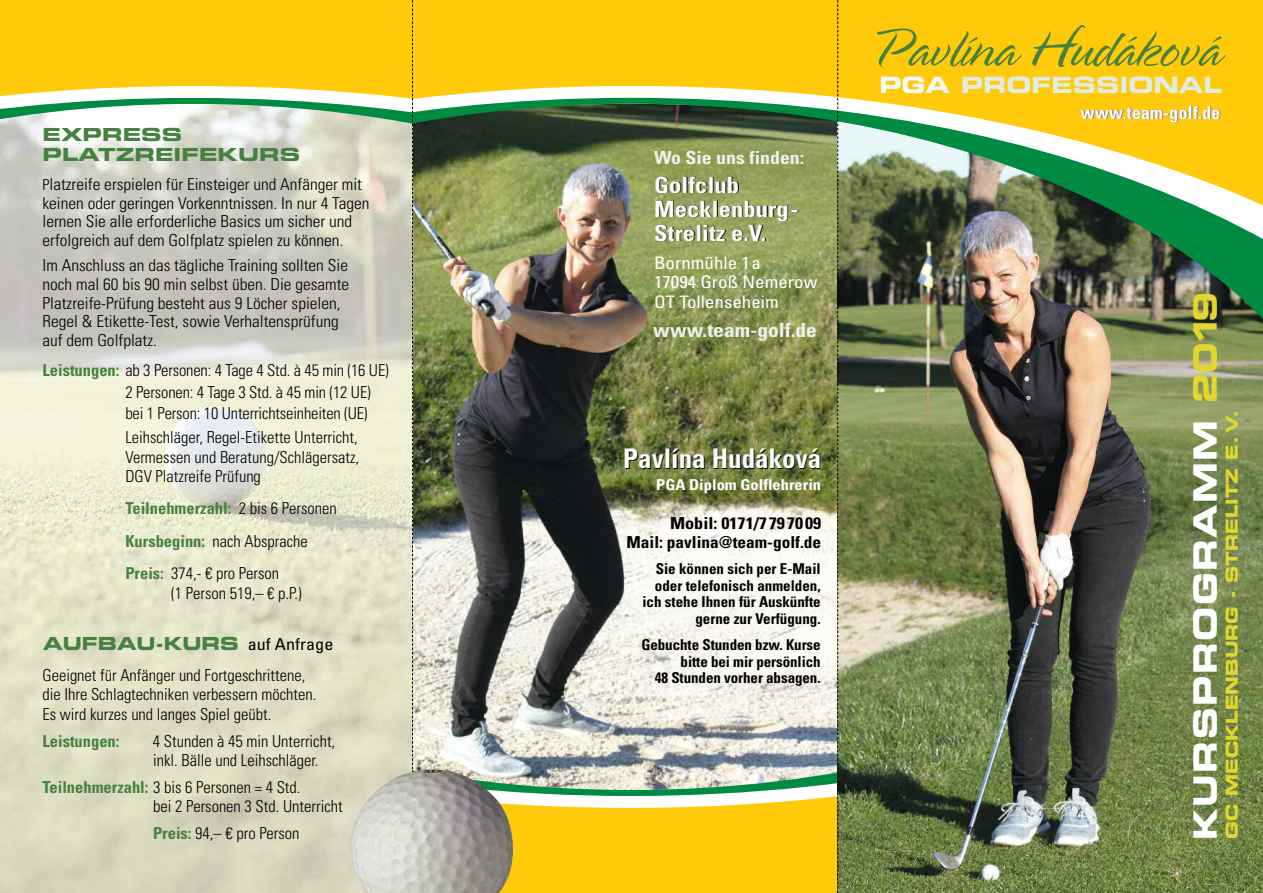
<style>
.page{position:relative;width:1263px;height:893px;background:#fff}
.page>*{position:absolute;margin:0;border:0;box-sizing:border-box;transform-origin:0 0}
.t1{font:300 59.25px "Spring LP Std";color:#468140}
.t2{font:32.25px "Eurostile LT Std Bold Ex 2";letter-spacing:.05em;color:#fff;scale:.95 1}
.t3{font:700 condensed 27px "Univers LT Std";color:#fff}
.t4{font:700 condensed 22.5px/24px "Univers LT Std";color:#fff;scale:1.1 1}
.t5{font:22.5px "Eurostile LT Std Bold Ex 2";color:#e3ece2}
.t6{font:700 condensed 19.5px "Univers LT Std";color:#ecf2ec;scale:1.1 1}
.t7{font:18px/19.5px "Eurostile LT Std Bold Ex 2";color:#468140;scale:1.1 1}
.t8{font:18px "Eurostile LT Std Bold Ex 2";color:#468140}
.t9{font:700 condensed 18px "Univers LT Std";letter-spacing:.01em;color:#fff}
.t10{font:700 condensed 18px "Univers LT Std";color:#ecf2ec;scale:1.1 1}
.t11{font:condensed 17.25px/19.5px "Univers LT Std";color:#fff;scale:1.1 1}
.t12{font:300 condensed 16.5px/19.5px "Univers LT Std";color:#000}
.t13{font:300 condensed 16.5px/18.8px "Univers LT Std";color:#000;scale:1.05 1}
.t14{font:700 condensed 16.5px/19.5px "Univers LT Std";color:#000;text-align:right;scale:1.1 1}
.t15{font:16.5px "Eurostile LT Std Bold Ex 2";color:#e1d72f}
.t16{font:700 condensed 16.5px "Univers LT Std";color:#468140}
.t17{font:700 condensed 15px/16.5px "Univers LT Std";color:#000;text-align:right}
.t18{font:700 condensed 15px "Univers LT Std";color:#fff;scale:1.1 1}
.s1{font-size:15px}
.s2{font-weight:700;color:#468140}
.s3{font-family:"Univers LT Std";font-stretch:condensed;font-size:16.5px;color:#000}
.s4{color:#f6f9f6}
.s5{color:#e1d72f}
</style>
<div class="page">
<img style="left:413px;top:347px;width:424px;height:200px">
<img style="left:0;top:400px;width:412px;height:493px">
<svg style="left:413px;top:547px;width:424px;height:135px"></svg>
<svg style="left:413px;top:682px;width:424px;height:211px;background:#d7c87c"></svg>
<img style="left:838px;top:347px;width:425px;height:546px">
<svg style="left:0;top:211px;width:412px;height:189px;background:#d0d0c4"></svg>
<svg style="left:0;top:0;width:412px;height:211px;background:#e4d37a"></svg>
<img style="left:413px;top:211px;width:850px;height:136px">
<svg style="left:413px;top:0;width:850px;height:211px;background:#c3b339"></svg>
<svg style="left:412px;top:0;width:1px;height:770px"></svg>
<svg style="left:837px;top:0;width:1px;height:893px"></svg>
<img style="left:350px;top:770px;width:163px;height:123px">
<p class="t7" style="left:43px;top:126px;width:236px">EXPRESS<br>PLATZREIFEKURS</p>
<p class="t13" style="left:43px;top:176px;width:313px"><span class="s1">P</span>latzreife erspielen für Einsteiger und Anfänger mit keinen oder geringen Vorkenntnissen. In nur 4 Tagen lernen Sie alle erforderliche Basics um sicher und erfolgreich auf dem Golfplatz spielen zu können.</p>
<p class="t13" style="left:43px;top:257px;width:294px">Im Anschluss an das tägliche Training sollten Sie noch mal 60 bis 90 min selbst üben. Die gesamte Platzreife-Prüfung besteht aus 9 Löcher spielen, Regel &amp; Etikette-Test, sowie Verhaltensprüfung auf dem Golfplatz.</p>
<p class="t12" style="left:125px;top:361px;width:265px;line-height:21.6px;text-indent:-83px"><span class="s2">Leistungen:</span> ab 3 Personen: 4 Tage 4 Std. à 45 min (16 UE)<br>2 Personen: 4 Tage 3 Std. à 45 min (12 UE) bei 1 Person: 10 Unterrichtseinheiten (UE)</p>
<p class="t12" style="left:125px;top:429px;width:235px;text-align:justify">Leihschläger, Regel-Etikette Unterricht, Vermessen und Beratung/Schlägersatz, DGV Platzreife Prüfung</p>
<p class="t12" style="left:125px;top:494px;width:213px;line-height:32.2px"><span class="s2">Teilnehmerzahl:</span> 2 bis 6 Personen<br><span class="s2">Kursbeginn:</span> nach Absprache<br><span class="s2">Preis:</span> 374,- € pro Person</p>
<p class="t12" style="left:171px;top:584px;width:132px">(1 Person 519,– € p.P.)</p>
<p class="t8" style="left:43px;top:637px;width:292px">AUFBAU-KURS <span class="s3">auf Anfrage</span></p>
<p class="t12" style="left:42px;top:666px;width:275px">Geeignet für Anfänger und Fortgeschrittene, die Ihre Schlagtechniken verbessern möchten.<br>Es wird kurzes und langes Spiel geübt.</p>
<p class="t16" style="left:43px;top:735px;width:78px">Leistungen:</p>
<p class="t12" style="left:153px;top:733px;width:184px;line-height:18.8px">4 Stunden à 45 min Unterricht, inkl. Bälle und Leihschläger.</p>
<p class="t12" style="left:153px;top:779px;width:191px;line-height:18.8px;text-indent:-111px"><span class="s2">Teilnehmerzahl:</span> 3 bis 6 Personen = 4 Std.<br>bei 2 Personen 3 Std. Unterricht</p>
<p class="t12" style="left:153px;top:825px;width:148px"><span class="s2">Preis:</span> 94,– € pro Person</p>
<p class="t10" style="left:654px;top:151px;width:138px">Wo Sie uns finden:</p>
<h3 class="t4" style="left:654px;top:175px;width:133px">Golfclub<br>Mecklenburg-<br>Strelitz e.V.</h3>
<p class="t11" style="left:654px;top:254px;width:150px">Bornmühle 1a<br>17094 Groß Nemerow<br>OT Tollenseheim</p>
<p class="t6" style="left:653px;top:323px;width:150px">www.team-golf.de</p>
<h3 class="t3" style="left:623px;top:449px;width:199px">Pavlína Hudáková</h3>
<p class="t18" style="left:656px;top:479px;width:151px">PGA Diplom Golflehrerin</p>
<p class="t14" style="left:626px;top:514px;width:178px">Mobil: 0171/7797009<br>Mail: pavlina@team-golf.de</p>
<p class="t17" style="left:642px;top:562px;width:180px">Sie können sich per E-Mail oder telefonisch anmelden, ich stehe Ihnen für Auskünfte gerne zur Verfügung.</p>
<p class="t17" style="left:641px;top:638px;width:181px">Gebuchte Stunden bzw. Kurse bitte bei mir persönlich<br>48 Stunden vorher absagen.</p>
<h1 class="t1" style="left:868px;top:29px;width:353px">Pavlína Hudáková</h1>
<h3 class="t5" style="left:879px;top:77px;width:344px"><span class="s4">PGA</span> PROFESSIONAL</h3>
<p class="t9" style="left:1081px;top:106px;width:141px">www.team-golf.de</p>
<h2 class="t2" style="left:1193px;top:840px;width:579px;rotate:-90deg">KURSPROGRAMM <span class="s5">2019</span></h2>
<p class="t15" style="left:1226px;top:839px;width:431px;rotate:-90deg">GC MECKLENBURG - STRELITZ E. V.</p>
</div>
